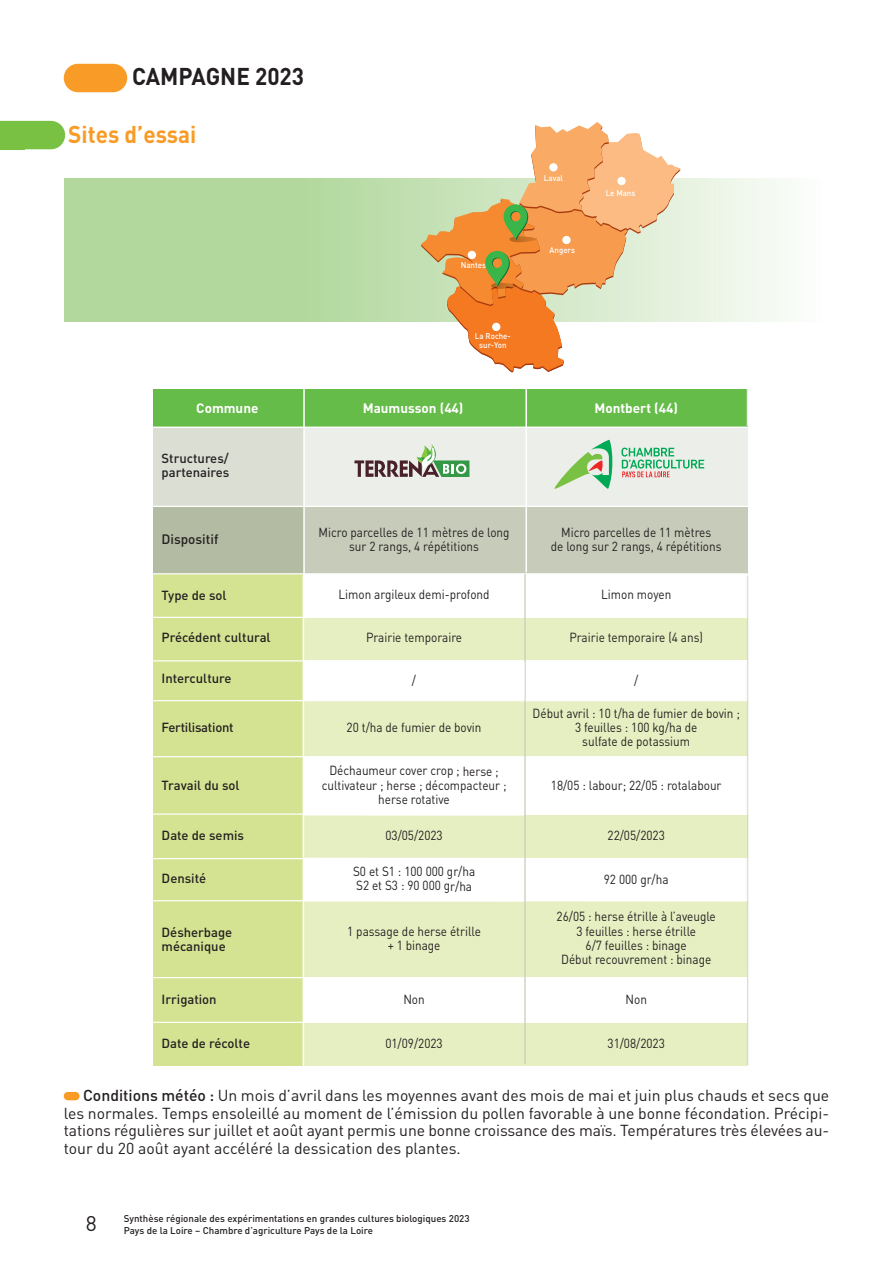
<style>
.page{position:relative;width:893px;height:1263px;background:#fff}
.page>*{position:absolute;margin:0;border:0;box-sizing:border-box;transform-origin:0 0}
.t1{font:700 24px "DIN";color:#f89c27;scale:.94 1}
.t2{font:700 24px "DIN";color:#231f20;scale:.94 1}
.t3{font:21px "DIN";color:#231f20}
.t4{font:15.75px/17.5px "DIN";color:#231f20;text-align:justify}
.t5{font:700 13.5px "DIN";color:#fff}
.t6{font:500 13.5px "DIN";color:#231f20}
.t7{font:13.05px/14.2px "DIN";color:#231f20;text-align:center;scale:.9 1}
.t8{font:500 13.05px/14.2px "DIN";color:#231f20}
.t9{font:500 13.05px "DIN";letter-spacing:-.02em;color:#231f20}
.t10{font:500 9.75px "DIN";color:#231f20}
.t11{font:500 8.25px/8.9px "DIN";color:#fff;text-align:center;scale:.95 1}
.s1{font-weight:500}
</style>
<div class="page">
<div style="left:64px;top:178px;width:757px;height:144px;background:#b2d89e"></div>
<div style="left:153px;top:566px;width:150px;height:458px;background:#d4e391"></div>
<div style="left:153px;top:389px;width:595px;height:38px;background:#66bc49"></div>
<svg style="left:25px;top:121px;width:40px;height:28px"></svg>
<div style="left:0;top:121px;width:25px;height:28px;background:#79c142"></div>
<img style="left:366px;top:178px;width:455px;height:144px">
<div style="left:303px;top:428px;width:445px;height:78px;background:#ecefe9"></div>
<div style="left:153px;top:428px;width:150px;height:78px;background:#dbded2"></div>
<div style="left:525px;top:507px;width:223px;height:67px;background:#c7ccba"></div>
<div style="left:303px;top:507px;width:222px;height:67px;background:#c7ccba"></div>
<div style="left:153px;top:507px;width:150px;height:67px;background:#b4bba3"></div>
<div style="left:525px;top:617px;width:223px;height:43px;background:#e6efc1"></div>
<div style="left:303px;top:617px;width:222px;height:43px;background:#e6efc1"></div>
<div style="left:525px;top:901px;width:223px;height:76px;background:#e6efc1"></div>
<div style="left:303px;top:901px;width:222px;height:76px;background:#e6efc1"></div>
<div style="left:153px;top:1023px;width:150px;height:42px;background:#d4e391"></div>
<div style="left:525px;top:1023px;width:223px;height:42px;background:#e6efc1"></div>
<div style="left:303px;top:1023px;width:222px;height:42px;background:#e6efc1"></div>
<div style="left:525px;top:816px;width:223px;height:42px;background:#e6efc1"></div>
<div style="left:303px;top:815px;width:222px;height:43px;background:#e6efc1"></div>
<div style="left:525px;top:700px;width:223px;height:57px;background:#e6efc1"></div>
<div style="left:303px;top:700px;width:222px;height:57px;background:#e6efc1"></div>
<hr style="left:153px;top:660px;width:594px;height:1px;background:#fff">
<hr style="left:153px;top:617px;width:594px;height:1px;background:#fff">
<hr style="left:153px;top:700px;width:594px;height:1px;background:#fff">
<hr style="left:153px;top:756px;width:594px;height:1px;background:#fff">
<hr style="left:153px;top:813px;width:594px;height:2px;background:#fff">
<hr style="left:153px;top:858px;width:594px;height:1px;background:#fff">
<hr style="left:153px;top:977px;width:594px;height:1px;background:#fff">
<hr style="left:153px;top:1022px;width:594px;height:1px;background:#fff">
<hr style="left:153px;top:900px;width:594px;height:1px;background:#fff">
<hr style="left:153px;top:573px;width:594px;height:1px;background:#fff">
<svg style="left:421px;top:122px;width:260px;height:250px"></svg>
<hr style="left:303px;top:373px;width:2px;height:222px;background:#fff">
<hr style="left:525px;top:386px;width:2px;height:186px;background:#fff">
<hr style="left:747px;top:386px;width:1px;height:40px;background:#fff">
<svg style="left:354px;top:444px;width:115px;height:33px"></svg>
<hr style="left:303px;top:575px;width:1px;height:491px;background:#fff">
<svg style="left:524px;top:574px;width:2px;height:490px"></svg>
<svg style="left:747px;top:576px;width:1px;height:489px"></svg>
<div style="left:64px;top:1092px;width:16px;height:8px;background:#f89c27;border-radius:4px"></div>
<div style="left:64px;top:64px;width:63px;height:28px;background:#f89c27;border-radius:14px"></div>
<svg style="left:554px;top:440px;width:58px;height:49px"></svg>
<svg style="left:621px;top:448px;width:83px;height:29px"></svg>
<h1 class="t2" style="left:132px;top:63px;width:184px">CAMPAGNE 2023</h1>
<h1 class="t1" style="left:68px;top:121px;width:138px">Sites d’essai</h1>
<p class="t11" style="left:461px;top:261px;width:28px">Nantes</p>
<p class="t11" style="left:475px;top:332px;width:39px">La Roche&shy;sur-Yon</p>
<p class="t11" style="left:544px;top:173px;width:22px">Laval</p>
<p class="t11" style="left:550px;top:246px;width:28px">Angers</p>
<p class="t11" style="left:606px;top:188px;width:33px">Le Mans</p>
<p class="t5" style="left:196px;top:400px;width:64px">Commune</p>
<p class="t5" style="left:363px;top:400px;width:102px">Maumusson (44)</p>
<p class="t5" style="left:594px;top:400px;width:85px">Montbert (44)</p>
<p class="t8" style="left:162px;top:452px;width:69px">Structures/ partenaires</p>
<p class="t6" style="left:162px;top:532px;width:58px">Dispositif</p>
<p class="t7" style="left:319px;top:525px;width:214px">Micro parcelles de 11 mètres de long sur 2 rangs, 4 répétitions</p>
<p class="t7" style="left:551px;top:525px;width:191px">Micro parcelles de 11 mètres<br>de long sur 2 rangs, 4 répétitions</p>
<p class="t8" style="left:162px;top:588px;width:67px">Type de sol</p>
<p class="t7" style="left:339px;top:588px;width:169px">Limon argileux demi-profond</p>
<p class="t7" style="left:601px;top:588px;width:79px">Limon moyen</p>
<p class="t8" style="left:162px;top:631px;width:111px">Précédent cultural</p>
<p class="t7" style="left:366px;top:630px;width:108px">Prairie temporaire</p>
<p class="t7" style="left:569px;top:630px;width:150px">Prairie temporaire (4 ans)</p>
<p class="t8" style="left:162px;top:672px;width:71px">Interculture</p>
<p class="t7" style="left:412px;top:673px;width:6px">/</p>
<p class="t7" style="left:634px;top:673px;width:6px">/</p>
<p class="t9" style="left:162px;top:720px;width:74px">Fertilisationt</p>
<p class="t7" style="left:347px;top:721px;width:151px">20 t/ha de fumier de bovin</p>
<p class="t7" style="left:533px;top:706px;width:232px">Début avril : 10 t/ha de fumier de bovin ;<br>3 feuilles : 100 kg/ha de<br>sulfate de potassium</p>
<p class="t7" style="left:322px;top:764px;width:207px">Déchaumeur cover crop ; herse ; cultivateur ; herse ; décompacteur ; herse rotative</p>
<p class="t8" style="left:162px;top:778px;width:80px">Travail du sol</p>
<p class="t7" style="left:551px;top:778px;width:191px">18/05 : labour; 22/05 : rotalabour</p>
<p class="t8" style="left:162px;top:829px;width:84px">Date de semis</p>
<p class="t7" style="left:385px;top:829px;width:65px">03/05/2023</p>
<p class="t7" style="left:607px;top:829px;width:65px">22/05/2023</p>
<p class="t8" style="left:162px;top:871px;width:46px">Densité</p>
<p class="t7" style="left:353px;top:864px;width:137px;text-align:left">S0 et S1 : 100 000 gr/ha<br>S2 et S3 : 90 000 gr/ha</p>
<p class="t7" style="left:604px;top:872px;width:73px">92 000 gr/ha</p>
<p class="t8" style="left:162px;top:925px;width:72px">Désherbage mécanique</p>
<p class="t7" style="left:347px;top:924px;width:150px">1 passage de herse étrille + 1 binage</p>
<p class="t7" style="left:557px;top:910px;width:178px">26/05 : herse étrille à l’aveugle<br>3 feuilles : herse étrille<br>6/7 feuilles : binage<br>Début recouvrement : binage</p>
<p class="t8" style="left:162px;top:992px;width:57px">Irrigation</p>
<p class="t8" style="left:162px;top:1036px;width:90px">Date de récolte</p>
<p class="t7" style="left:403px;top:992px;width:25px">Non</p>
<p class="t7" style="left:625px;top:992px;width:25px">Non</p>
<p class="t7" style="left:385px;top:1036px;width:65px">01/09/2023</p>
<p class="t7" style="left:607px;top:1036px;width:65px">31/08/2023</p>
<p class="t4" style="left:64px;top:1087px;width:767px;text-indent:19px"><span class="s1">Conditions météo :</span> Un mois d’avril dans les moyennes avant des mois de mai et juin plus chauds et secs que les normales. Temps ensoleillé au moment de l’émission du pollen favorable à une bonne fécondation. Précipi&shy;tations régulières sur juillet et août ayant permis une bonne croissance des maïs. Températures très élevées au&shy;tour du 20 août ayant accéléré la dessication des plantes.</p>
<h2 class="t3" style="left:86px;top:1211px;width:12px">8</h2>
<p class="t10" style="left:124px;top:1213px;width:347px">Synthèse régionale des expérimentations en grandes cultures biologiques 2023</p>
<p class="t10" style="left:124px;top:1225px;width:251px">Pays de la Loire – Chambre d’agriculture Pays de la Loire</p>
</div>
